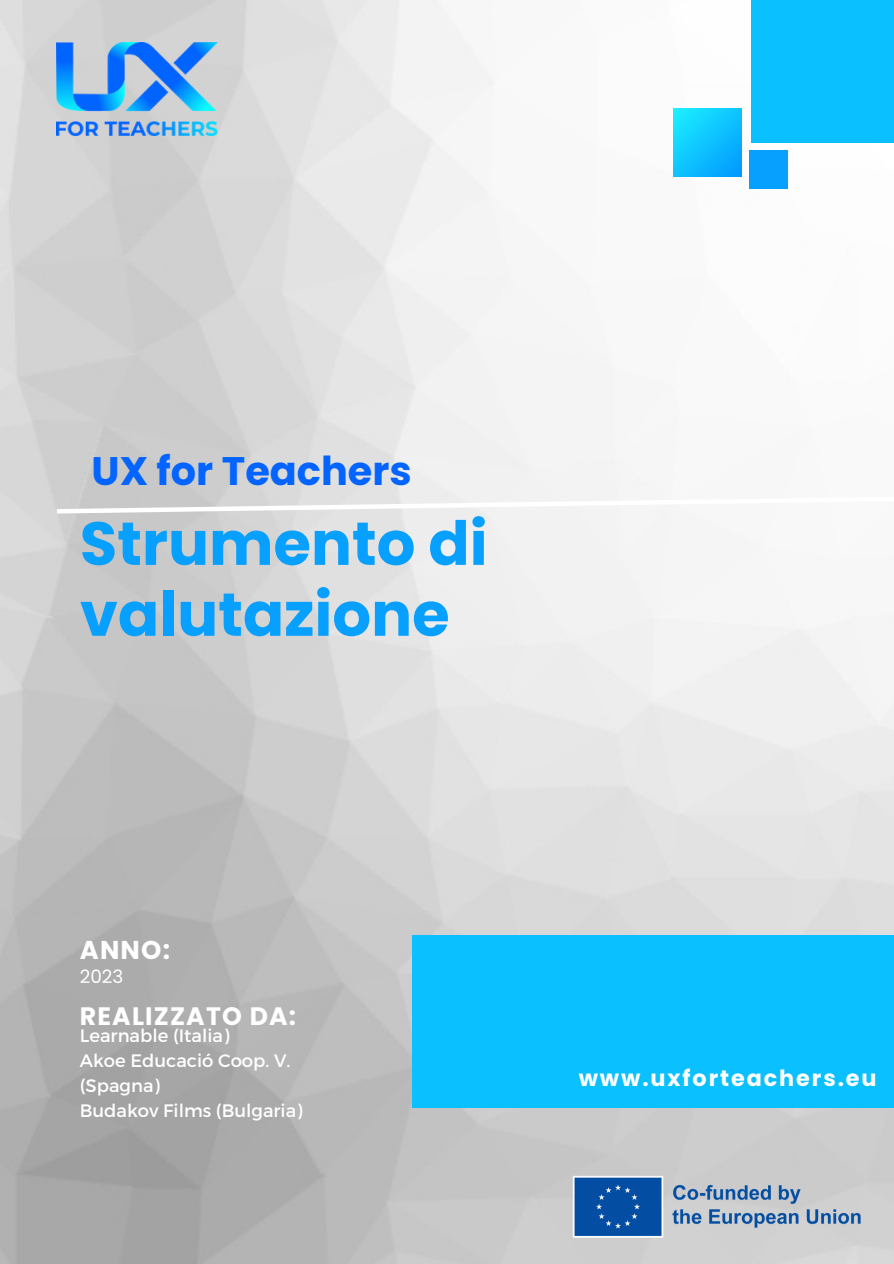
<style>
.page{position:relative;width:894px;height:1264px;background:#fff}
.page>*{position:absolute;margin:0;border:0;box-sizing:border-box;transform-origin:0 0}
.t1{font:700 60.75px/70.8px "Poppins";color:#08a0ff}
.t2{font:700 39.75px "Poppins";color:#0364ff}
.t3{font:700 25.8px "Poppins";color:#fff}
.t4{font:700 25.2px "Poppins";letter-spacing:.045em;color:#fff}
.t5{font:700 22.35px "Poppins";letter-spacing:.085em;color:#fff}
.t6{font:18.45px "Poppins";color:#fff}
.t7{font:18px/24.8px "Montserrat";color:#fff}
</style>
<div class="page">
<img style="left:0;top:0;width:893px;height:1263px">
<svg style="left:673px;top:109px;width:68px;height:68px"></svg>
<div style="left:750px;top:0;width:143px;height:143px;background:#0ac0ff"></div>
<div style="left:748px;top:150px;width:39px;height:38px;background:#08a0ff"></div>
<div style="left:412px;top:935px;width:481px;height:173px;background:#0ac0ff"></div>
<img style="left:57px;top:43px;width:161px;height:93px">
<img style="left:564px;top:1174px;width:312px;height:65px">
<svg style="left:52px;top:493px;width:841px;height:23px"></svg>
<p class="t2" style="left:92px;top:443px;width:321px">UX for Teachers</p>
<h3 class="t1" style="left:80px;top:508px;width:409px">Strumento di valutazione</h3>
<p class="t3" style="left:80px;top:932px;width:92px">ANNO:</p>
<p class="t6" style="left:80px;top:963px;width:45px">2023</p>
<h3 class="t4" style="left:80px;top:998px;width:218px">REALIZZATO DA:</h3>
<p class="t7" style="left:80px;top:1022px;width:151px">Learnable (Italia)</p>
<p class="t7" style="left:80px;top:1047px;width:212px">Akoe Educació Coop. V. (Spagna)</p>
<p class="t7" style="left:80px;top:1096px;width:224px">Budakov Films (Bulgaria)</p>
<h4 class="t5" style="left:578px;top:1062px;width:299px">www.uxforteachers.eu</h4>
</div>
